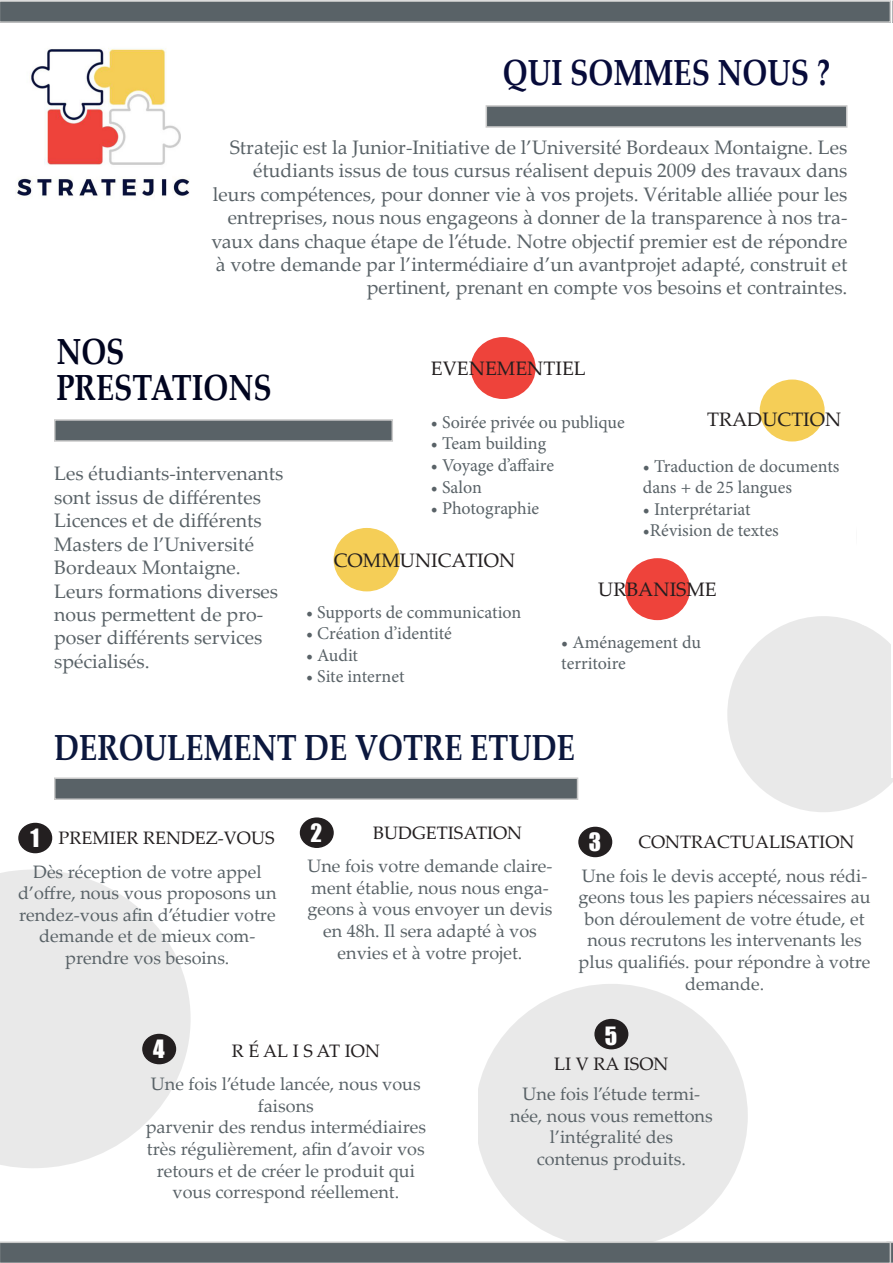
<style>
.page{position:relative;width:893px;height:1263px;background:#fff}
.page>*{position:absolute;margin:0;border:0;box-sizing:border-box;transform-origin:0 0}
.t1{font:700 36.3px "Palatino Linotype";color:#0b173d;scale:.83 1}
.t2{font:700 36.3px "Palatino Linotype";color:#070b3a;scale:.83 1}
.t3{font:700 36.3px "Palatino Linotype";color:#00041f;scale:.83 1}
.t4{font:23.1px "Impact";color:#fff}
.t5{font:19.5px/23.4px "Palatino Linotype";color:#596267;text-align:right}
.t6{font:19.5px "Palatino Linotype";color:#231f20}
.t7{font:18px/21.6px "Palatino Linotype";color:#596267;text-align:center}
.t8{font:18px "Minion Pro";color:#596267}
.t9{font:18px "Palatino Linotype";color:#231f20}
</style>
<div class="page">
<svg style="left:0;top:869px;width:191px;height:299px"></svg>
<svg style="left:478px;top:984px;width:270px;height:257px"></svg>
<div style="left:334px;top:529px;width:65px;height:62px;background:#f5ce57;border-radius:50%"></div>
<div style="left:334px;top:528px;width:66px;height:63px;border:2px solid #f5ce57;border-radius:50%"></div>
<div style="left:471px;top:337px;width:65px;height:62px;background:#ee433b;border-radius:50%"></div>
<div style="left:625px;top:558px;width:65px;height:62px;background:#ee433b;border-radius:50%"></div>
<div style="left:760px;top:379px;width:65px;height:62px;background:#f5ce57;border-radius:50%"></div>
<div style="left:19px;top:823px;width:33px;height:29px;background:#231f20;border-radius:50%"></div>
<div style="left:18px;top:823px;width:34px;height:30px;border:2px solid #231f20;border-radius:50%"></div>
<div style="left:301px;top:818px;width:32px;height:29px;background:#231f20;border-radius:50%"></div>
<div style="left:300px;top:817px;width:34px;height:31px;border:2px solid #231f20;border-radius:50%"></div>
<div style="left:579px;top:827px;width:32px;height:29px;background:#231f20;border-radius:50%"></div>
<div style="left:578px;top:827px;width:34px;height:30px;border:2px solid #231f20;border-radius:50%"></div>
<div style="left:143px;top:1034px;width:32px;height:29px;background:#231f20;border-radius:50%"></div>
<div style="left:142px;top:1034px;width:34px;height:30px;border:2px solid #231f20;border-radius:50%"></div>
<div style="left:595px;top:1019px;width:33px;height:30px;background:#231f20;border-radius:50%"></div>
<div style="left:594px;top:1019px;width:34px;height:30px;border:2px solid #231f20;border-radius:50%"></div>
<svg style="left:727px;top:427px;width:166px;height:385px"></svg>
<div style="left:856px;top:443px;width:37px;height:183px;background:#fff;border-radius:11px"></div>
<svg style="left:0;top:0;width:893px;height:197px"></svg>
<svg style="left:0;top:1241px;width:893px;height:22px;background:#676f73"></svg>
<div style="left:486px;top:105px;width:361px;height:23px;background:#596267;border:2px solid #c9c9c9"></div>
<div style="left:54px;top:419px;width:339px;height:23px;background:#596267;border:2px solid #c9c9c9"></div>
<div style="left:54px;top:777px;width:524px;height:23px;background:#596267;border:2px solid #c9c9c9"></div>
<p class="t2" style="left:503px;top:47px;width:396px">QUI SOMMES NOUS ?</p>
<p class="t5" style="left:211px;top:135px;width:638px">Stratejic est la Junior-Initiative de l’Université Bordeaux Montaigne. Les étudiants issus de tous cursus réalisent depuis 2009 des travaux dans leurs compétences, pour donner vie à vos projets. Véritable alliée pour les entreprises, nous nous engageons à donner de la transparence à nos tra&shy;vaux dans chaque étape de l’étude. Notre objectif premier est de répondre à votre demande par l’intermédiaire d’un avantprojet adapté, construit et pertinent, prenant en compte vos besoins et contraintes.</p>
<p class="t3" style="left:56px;top:326px;width:84px">NOS</p>
<p class="t3" style="left:56px;top:362px;width:261px">PRESTATIONS</p>
<p class="t5" style="left:54px;top:461px;width:231px;text-align:left">Les étudiants-intervenants sont issus de différentes<br>Licences et de différents<br>Masters de l’Université<br>Bordeaux Montaigne.<br>Leurs formations diverses nous permettent de pro&shy;poser différents services spécialisés.</p>
<p class="t6" style="left:431px;top:355px;width:156px">EVENEMENTIEL</p>
<p class="t8" style="left:431px;top:410px;width:195px">• Soirée privée ou publique</p>
<p class="t8" style="left:431px;top:431px;width:117px">• Team building</p>
<p class="t8" style="left:431px;top:453px;width:125px">• Voyage d’affaire</p>
<p class="t8" style="left:431px;top:475px;width:52px">• Salon</p>
<p class="t8" style="left:431px;top:496px;width:110px">• Photographie</p>
<p class="t6" style="left:334px;top:547px;width:183px">COMMUNICATION</p>
<p class="t6" style="left:707px;top:406px;width:136px">TRADUCTION</p>
<p class="t8" style="left:643px;top:454px;width:198px">• Traduction de documents</p>
<p class="t8" style="left:643px;top:475px;width:151px">dans + de 25 langues</p>
<p class="t8" style="left:643px;top:497px;width:109px">• Interprétariat</p>
<p class="t8" style="left:643px;top:519px;width:137px">•Révision de textes</p>
<p class="t8" style="left:306px;top:600px;width:217px">• Supports de communication</p>
<p class="t8" style="left:306px;top:621px;width:147px">• Création d’identité</p>
<p class="t8" style="left:306px;top:643px;width:53px">• Audit</p>
<p class="t8" style="left:306px;top:665px;width:100px">• Site internet</p>
<p class="t6" style="left:598px;top:575px;width:120px">URBANISME</p>
<p class="t8" style="left:561px;top:630px;width:141px">• Aménagement du</p>
<p class="t8" style="left:561px;top:651px;width:66px">territoire</p>
<p class="t1" style="left:54px;top:722px;width:629px">DEROULEMENT DE VOTRE ETUDE</p>
<p class="t9" style="left:59px;top:825px;width:218px">PREMIER RENDEZ-VOUS</p>
<p class="t4" style="left:311px;top:815px;width:13px">2</p>
<p class="t7" style="left:307px;top:854px;width:247px">Une fois votre demande claire&shy;ment établie, nous nous enga&shy;geons à vous envoyer un devis en 48h. Il sera adapté à vos envies et à votre projet.</p>
<p class="t9" style="left:373px;top:820px;width:151px">BUDGETISATION</p>
<p class="t4" style="left:589px;top:824px;width:14px">3</p>
<p class="t7" style="left:578px;top:864px;width:294px">Une fois le devis accepté, nous rédi&shy;geons tous les papiers nécessaires au bon déroulement de votre étude, et nous recrutons les intervenants les plus qualifiés. pour répondre à votre demande.</p>
<p class="t4" style="left:30px;top:820px;width:10px">1</p>
<p class="t7" style="left:18px;top:860px;width:260px">Dès réception de votre appel d’offre, nous vous proposons un rendez-vous afin d’étudier votre demande et de mieux com&shy;prendre vos besoins.</p>
<p class="t9" style="left:638px;top:829px;width:218px">CONTRACTUALISATION</p>
<p class="t4" style="left:153px;top:1031px;width:13px">4</p>
<p class="t9" style="left:232px;top:1038px;width:150px">R É AL I S AT ION</p>
<p class="t7" style="left:151px;top:1072px;width:271px">Une fois l’étude lancée, nous vous faisons</p>
<p class="t7" style="left:146px;top:1116px;width:282px">parvenir des rendus intermédiaires très régulièrement, afin d’avoir vos retours et de créer le produit qui vous correspond réellement.</p>
<p class="t4" style="left:605px;top:1017px;width:14px">5</p>
<p class="t9" style="left:554px;top:1051px;width:116px">LI V RA ISON</p>
<p class="t7" style="left:510px;top:1082px;width:204px">Une fois l’étude termi&shy;née, nous vous remettons l’intégralité des</p>
<p class="t7" style="left:537px;top:1147px;width:151px">contenus produits.</p>
</div>
